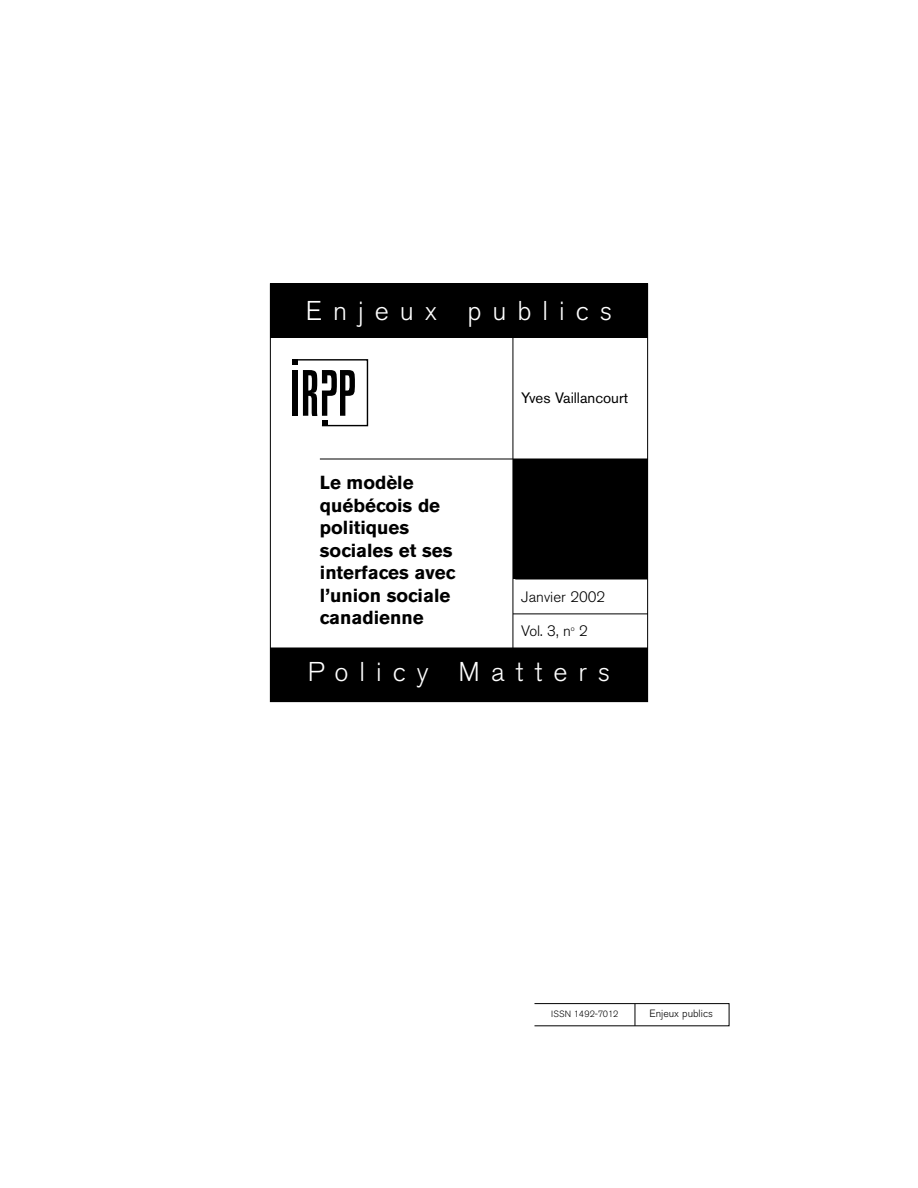
<style>
.page{position:relative;width:918px;height:1188px;background:#fff}
.page>*{position:absolute;margin:0;border:0;box-sizing:border-box;transform-origin:0 0}
.t1{font:300 27px "Akzidenz Grotesk BE";letter-spacing:.41em;color:#fff}
.t2{font:700 18.75px/22.5px "Akzidenz Grotesk BE";color:#000}
.t3{font:300 15px "Akzidenz Grotesk BE";color:#000}
.t4{font:15px "Akzidenz Grotesk BE";color:#000}
.t5{font:300 10.5px "Akzidenz Grotesk BE";color:#000}
.t6{font:300 9px "Akzidenz Grotesk BE";color:#000}
</style>
<div class="page">
<svg style="left:635px;top:1005px;width:1px;height:19px"></svg>
<div style="left:534px;top:1003px;width:195px;height:23px;border:1px solid #000"></div>
<div style="left:270px;top:648px;width:378px;height:54px;background:#000"></div>
<hr style="left:513px;top:614px;width:135px;height:1px;background:#000">
<div style="left:513px;top:459px;width:135px;height:120px;background:#000"></div>
<hr style="left:320px;top:459px;width:328px;height:1px;background:#000">
<hr style="left:515px;top:579px;width:133px;height:1px;background:#000">
<svg style="left:292px;top:359px;width:77px;height:68px"></svg>
<hr style="left:513px;top:338px;width:1px;height:310px;background:#000">
<div style="left:270px;top:284px;width:378px;height:54px;background:#000"></div>
<h1 class="t1" style="left:306px;top:301px;width:308px">Enjeux publics</h1>
<p class="t2" style="left:320px;top:473px;width:137px">Le modèle québécois de politiques sociales et ses interfaces avec l’union sociale canadienne</p>
<p class="t4" style="left:521px;top:393px;width:108px">Yves Vaillancourt</p>
<p class="t3" style="left:521px;top:591px;width:86px">Janvier 2002</p>
<p class="t3" style="left:521px;top:625px;width:68px">Vol. 3, n<sup>o</sup> 2</p>
<h1 class="t1" style="left:308px;top:662px;width:304px">Policy Matters</h1>
<p class="t6" style="left:551px;top:1011px;width:69px">ISSN 1492-7012</p>
<p class="t5" style="left:649px;top:1010px;width:65px">Enjeux publics</p>
</div>
